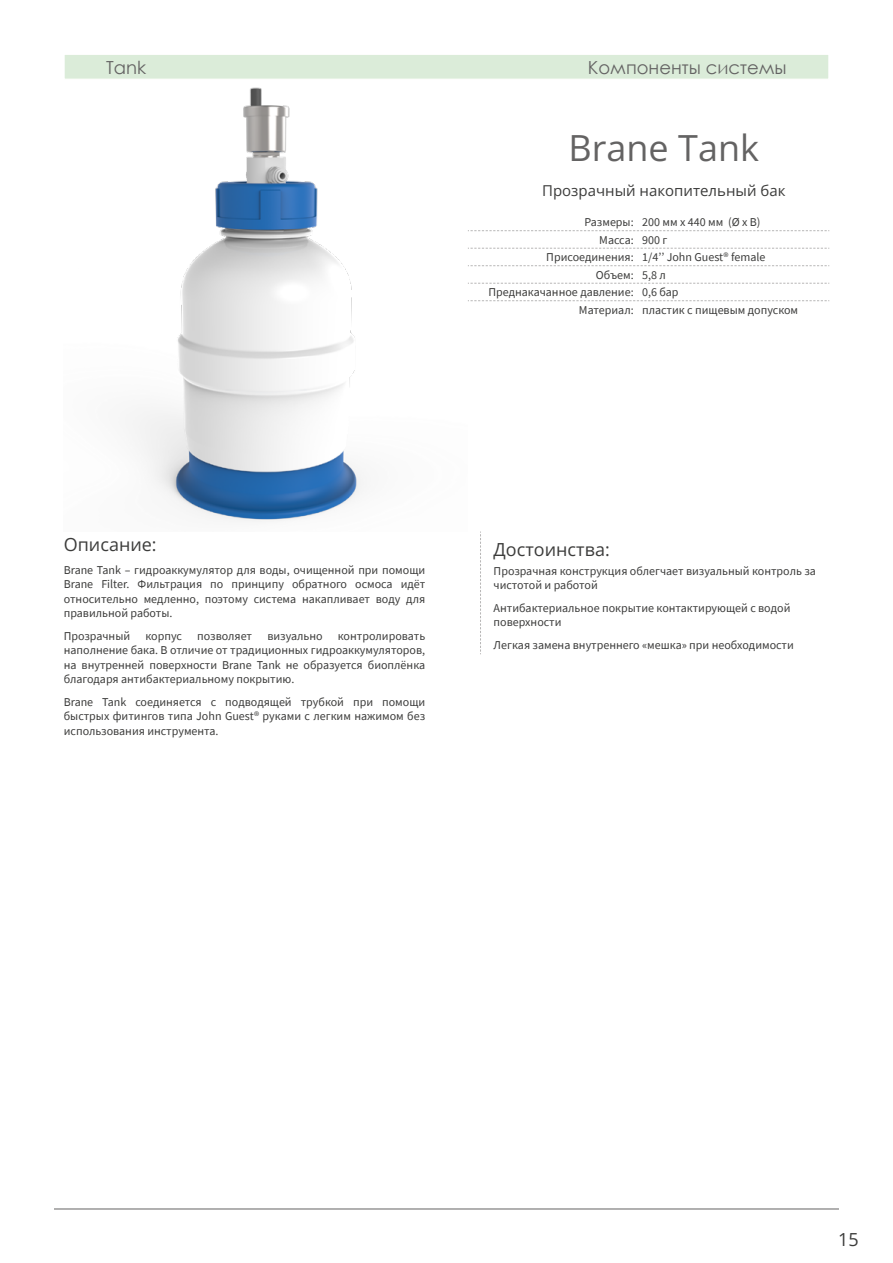
<style>
.page{position:relative;width:893px;height:1263px;background:#fff}
.page>*{position:absolute;margin:0;border:0;box-sizing:border-box;transform-origin:0 0}
.t1{font:36px "Open Sans";color:#646363}
.t2{font:18px "Open Sans";color:#3c3c3b}
.t3{font:18px "Century Gothic";color:#646363}
.t4{font:15px "Open Sans";color:#3c3c3b}
.t5{font:12px/14.4px "Source Sans Pro";color:#3c3c3b;text-align:justify}
</style>
<div class="page">
<div style="left:64px;top:54px;width:765px;height:26px;background:#dbecd9;border:1px solid #fff"></div>
<hr style="left:54px;top:1208px;width:785px;height:1px;background:#646363">
<svg style="left:468px;top:230px;width:361px;height:1px"></svg>
<svg style="left:468px;top:248px;width:361px;height:1px"></svg>
<svg style="left:468px;top:265px;width:361px;height:1px"></svg>
<svg style="left:468px;top:283px;width:361px;height:1px"></svg>
<svg style="left:468px;top:300px;width:361px;height:1px"></svg>
<img style="left:132px;top:87px;width:232px;height:435px">
<svg style="left:480px;top:531px;width:1px;height:123px"></svg>
<h2 class="t3" style="left:106px;top:54px;width:41px">Tank</h2>
<h2 class="t3" style="left:588px;top:54px;width:200px">Компоненты системы</h2>
<h1 class="t1" style="left:569px;top:123px;width:192px">Brane Tank</h1>
<p class="t4" style="left:542px;top:180px;width:245px">Прозрачный накопительный бак</p>
<p class="t5" style="left:585px;top:215px;width:177px">Размеры: 200 мм х 440 мм (Ø х В)</p>
<p class="t5" style="left:599px;top:233px;width:70px">Масса: 900 г</p>
<p class="t5" style="left:546px;top:250px;width:221px">Присоединения: 1/4’’ John Guest® female</p>
<p class="t5" style="left:596px;top:268px;width:71px">Объем: 5,8 л</p>
<p class="t5" style="left:488px;top:285px;width:192px">Преднакачанное давление: 0,6 бар</p>
<p class="t5" style="left:579px;top:303px;width:221px">Материал: пластик с пищевым допуском</p>
<h2 class="t2" style="left:64px;top:532px;width:94px">Описание:</h2>
<p class="t5" style="left:64px;top:562px;width:363px">Brane Tank – гидроаккумулятор для воды, очищенной при помощи Brane Filter. Фильтрация по принципу обратного осмоса идёт относительно медленно, поэтому система накапливает воду для правильной работы.</p>
<p class="t5" style="left:64px;top:628px;width:68px">Прозрачный</p>
<p class="t5" style="left:145px;top:628px;width:38px">корпус</p>
<p class="t5" style="left:197px;top:628px;width:56px">позволяет</p>
<p class="t5" style="left:267px;top:628px;width:57px">визуально</p>
<p class="t5" style="left:64px;top:628px;width:363px;text-indent:274px">контролировать наполнение бака. В отличие от традиционных гидроаккумуляторов, на внутренней поверхности Brane Tank не образуется биоплёнка благодаря антибактериальному покрытию.</p>
<p class="t5" style="left:64px;top:695px;width:363px">Brane Tank соединяется с подводящей трубкой при помощи быстрых фитингов типа John Guest® руками с легким нажимом без использования инструмента.</p>
<h2 class="t2" style="left:494px;top:537px;width:118px">Достоинства:</h2>
<p class="t5" style="left:494px;top:563px;width:324px">Прозрачная конструкция облегчает визуальный контроль за чистотой и работой</p>
<p class="t5" style="left:494px;top:601px;width:298px">Антибактериальное покрытие контактирующей с водой поверхности</p>
<p class="t5" style="left:494px;top:638px;width:302px">Легкая замена внутреннего «мешка» при необходимости</p>
<h2 class="t2" style="left:838px;top:1227px;width:22px">15</h2>
</div>
